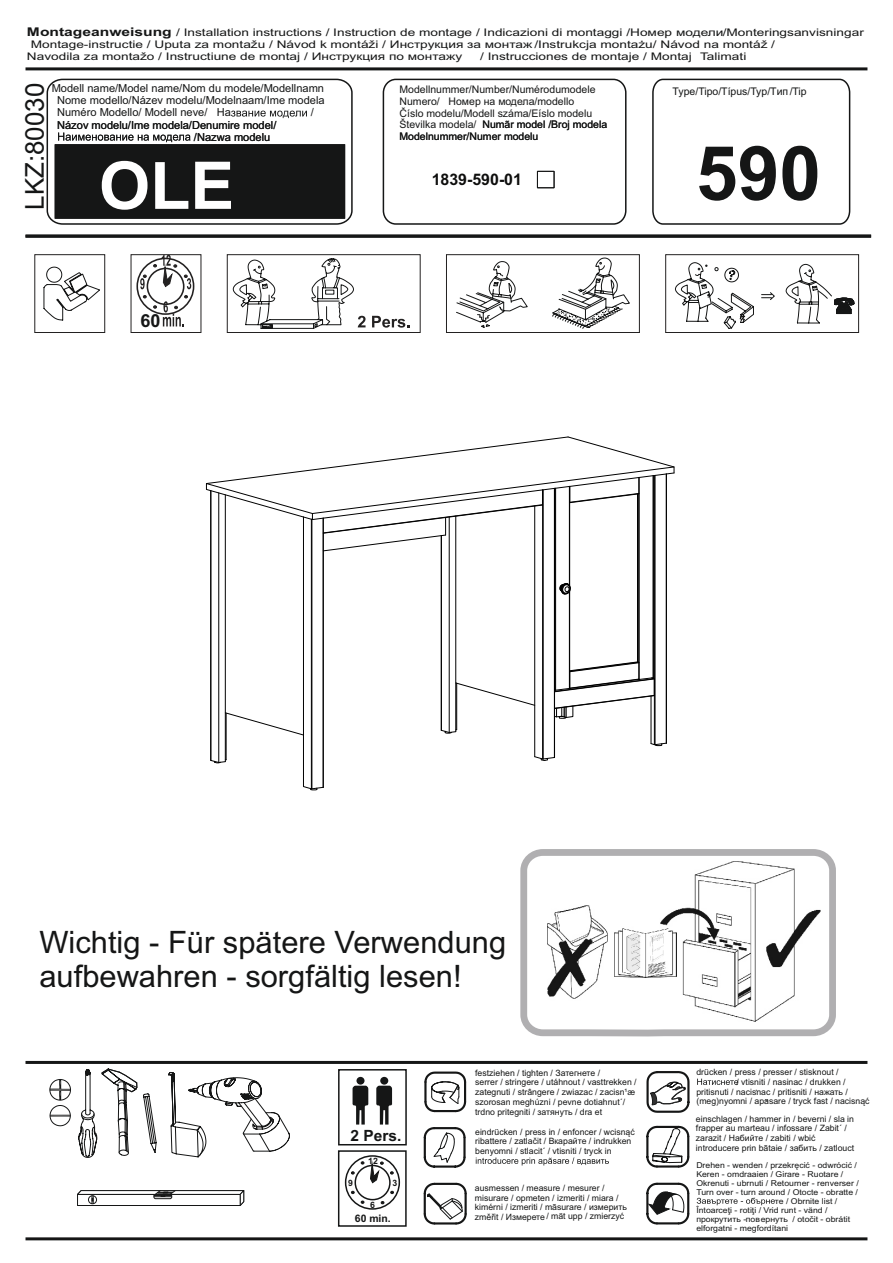
<style>
.page{position:relative;width:893px;height:1263px;background:#fff}
.page>*{position:absolute;margin:0;border:0;box-sizing:border-box;transform-origin:0 0}
.t1{font:700 75px "Arial";color:#151616}
.t2{font:700 65.85px "Arial";color:#fff}
.t3{font:30.9px/34.5px "Arial";color:#151616}
.t4{font:25.95px "Arial";color:#151616}
.t5{font:700 18px "Arial";color:#151616}
.t6{font:700 15.9px "Arial";color:#0e0e0d}
.t7{font:700 15.45px "Arial";color:#151616}
.t8{font:11.1px/12.5px "Arial";color:#151616}
.t9{font:10.5px "Arial";color:#151616;scale:1.3 1}
.t10{font:10.5px/11.7px "Arial";color:#151616}
.t11{font:700 10.35px "Arial";color:#151616}
.t12{font:8.7px/9.8px "Arial";color:#151616}
.t13{font:700 8.7px "Arial";color:#151616}
.t14{font:8.1px/9px "Arial";color:#151616;scale:1.08 1}
.s1{font-weight:700;font-size:12px}
</style>
<div class="page">
<svg style="left:520px;top:849px;width:316px;height:188px"></svg>
<hr style="left:26px;top:67px;width:841px;height:3px;background:#151616">
<div style="left:345px;top:1155px;width:55px;height:55px;border:2px solid #151616;border-radius:50%"></div>
<div style="left:354px;top:1165px;width:37px;height:35px;border:2px solid #151616;border-radius:50%"></div>
<svg style="left:370px;top:1162px;width:13px;height:21px"></svg>
<div style="left:338px;top:1150px;width:69px;height:77px;border:2px solid #151616"></div>
<div style="left:338px;top:1069px;width:69px;height:76px;border:2px solid #151616"></div>
<hr style="left:26px;top:1061px;width:841px;height:3px;background:#151616">
<svg style="left:352px;top:1086px;width:16px;height:38px"></svg>
<div style="left:356px;top:1077px;width:8px;height:7px;background:#151616;border-radius:50%"></div>
<svg style="left:376px;top:1086px;width:16px;height:38px"></svg>
<div style="left:380px;top:1077px;width:8px;height:7px;background:#151616;border-radius:50%"></div>
<hr style="left:26px;top:1237px;width:841px;height:3px;background:#151616">
<svg style="left:423px;top:1127px;width:43px;height:41px"></svg>
<svg style="left:646px;top:1125px;width:44px;height:43px"></svg>
<svg style="left:423px;top:1182px;width:44px;height:43px"></svg>
<svg style="left:424px;top:1071px;width:43px;height:42px"></svg>
<svg style="left:476px;top:1157px;width:133px;height:8px"></svg>
<svg style="left:697px;top:1079px;width:41px;height:6px"></svg>
<svg style="left:697px;top:1198px;width:78px;height:7px"></svg>
<svg style="left:646px;top:1182px;width:44px;height:43px"></svg>
<svg style="left:646px;top:1071px;width:44px;height:42px"></svg>
<hr style="left:26px;top:235px;width:845px;height:3px;background:#151616">
<svg style="left:456px;top:257px;width:174px;height:72px"></svg>
<div style="left:446px;top:254px;width:194px;height:79px;border:1px solid #232121"></div>
<div style="left:227px;top:254px;width:193px;height:79px;border:1px solid #232121"></div>
<svg style="left:233px;top:258px;width:133px;height:71px"></svg>
<svg style="left:372px;top:316px;width:37px;height:12px"></svg>
<svg style="left:675px;top:262px;width:185px;height:67px"></svg>
<div style="left:665px;top:254px;width:194px;height:79px;border:1px solid #232121"></div>
<div style="left:35px;top:254px;width:70px;height:79px;border:1px solid #232121"></div>
<svg style="left:43px;top:266px;width:57px;height:55px"></svg>
<div style="left:131px;top:254px;width:70px;height:79px;border:1px solid #232121"></div>
<svg style="left:136px;top:255px;width:59px;height:71px"></svg>
<svg style="left:77px;top:1190px;width:168px;height:16px"></svg>
<svg style="left:49px;top:1068px;width:108px;height:90px"></svg>
<svg style="left:168px;top:1072px;width:122px;height:85px"></svg>
<svg style="left:46px;top:78px;width:307px;height:147px"></svg>
<div style="left:383px;top:79px;width:243px;height:146px;border:2px solid #151616;border-radius:13px"></div>
<svg style="left:652px;top:78px;width:199px;height:147px"></svg>
<svg style="left:231px;top:111px;width:76px;height:7px"></svg>
<div style="left:55px;top:145px;width:290px;height:73px;background:#151616"></div>
<svg style="left:58px;top:133px;width:132px;height:9px"></svg>
<div style="left:537px;top:171px;width:17px;height:17px;border:1px solid #151616"></div>
<hr style="left:303px;top:517px;width:1px;height:269px;background:#000">
<hr style="left:312px;top:519px;width:1px;height:270px;background:#000">
<hr style="left:311px;top:519px;width:1px;height:270px;background:#000">
<hr style="left:323px;top:518px;width:1px;height:269px;background:#000">
<svg style="left:303px;top:786px;width:21px;height:5px"></svg>
<svg style="left:205px;top:436px;width:470px;height:328px"></svg>
<p class="t9" style="left:27px;top:29px;width:645px"><span class="s1">Montageanweisung</span> / Installation instructions / Instruction de montage / Indicazioni di montaggi /Номер модели/Monteringsanvisningar</p>
<p class="t9" style="left:31px;top:41px;width:574px">Montage-instructie / Uputa za montažu / Návod k montáži / Инструкция за монтаж /Instrukcja montażu/ Návod na montáž /</p>
<p class="t9" style="left:27px;top:52px;width:336px">Navodila za montažo / Instructiune de montaj / Инструкция по монтажу</p>
<p class="t9" style="left:480px;top:52px;width:206px">/ Instrucciones de montaje / Montaj Talimati</p>
<p class="t10" style="left:400px;top:84px;width:198px">Modellnummer/Number/Numérodumodele<br>Numero/<br>Číslo modelu/Modell száma/Eíslo modelu<br>Številka modela/</p>
<p class="t8" style="left:52px;top:83px;width:274px">Modell name/Model name/Nom du modele/Modellnamn</p>
<p class="t10" style="left:673px;top:87px;width:136px">Type/Tipo/Típus/Typ/Tип/Tip</p>
<p class="t8" style="left:57px;top:95px;width:269px">Nome modello/Název modelu/Modelnaam/Ime modela<br>Numéro Modello/ Modell neve/</p>
<h3 class="t4" style="left:25px;top:210px;width:128px;rotate:-90deg">LKZ:80030</h3>
<p class="t10" style="left:449px;top:96px;width:127px">Номер на модела/modello</p>
<p class="t8" style="left:311px;top:107px;width:5px">/</p>
<p class="t8" style="left:217px;top:107px;width:16px">На</p>
<p class="t10" style="left:400px;top:120px;width:209px;text-indent:83px">Numãr model /Broj modela<br>Modelnummer/Numer modelu</p>
<p class="t8" style="left:194px;top:120px;width:84px;text-indent:-137px">Názov modelu/Ime modela/Denumire model/ /Nazwa modelu</p>
<h1 class="t1" style="left:696px;top:145px;width:127px">590</h1>
<h2 class="t2" style="left:99px;top:161px;width:137px">OLE</h2>
<h3 class="t6" style="left:432px;top:173px;width:92px">1839-590-01</h3>
<h3 class="t5" style="left:141px;top:314px;width:22px">60</h3>
<h3 class="t3" style="left:39px;top:928px;width:468px">Wichtig - Für spätere Verwendung aufbewahren - sorgfältig lesen!</h3>
<h3 class="t7" style="left:351px;top:1129px;width:52px">2 Pers.</h3>
<p class="t13" style="left:368px;top:1157px;width:11px">12</p>
<p class="t13" style="left:348px;top:1179px;width:6px">9</p>
<p class="t13" style="left:393px;top:1179px;width:6px">3</p>
<p class="t13" style="left:370px;top:1202px;width:6px">6</p>
<p class="t11" style="left:355px;top:1214px;width:37px">60 min.</p>
<p class="t12" style="left:475px;top:1068px;width:127px">festziehen / tighten / Затегнете /</p>
<p class="t12" style="left:475px;top:1078px;width:163px">serrer / stringere / utáhnout / vasttrekken /</p>
<p class="t12" style="left:475px;top:1088px;width:162px">zategnuti / strângere / zwiazac / zacisn¹æ</p>
<p class="t12" style="left:553px;top:1098px;width:4px">/</p>
<p class="t12" style="left:475px;top:1098px;width:151px">szorosan meghúzni pevne dotiahnut´/ trdno pritegniti / затянуть / dra еt</p>
<p class="t12" style="left:475px;top:1127px;width:161px">eindrücken / press in / enfoncer / wcisnąć ribattere / zatlačit / Bкapaйтe / indrukken benyomni / stlacit´ / vtisniti / tryck in</p>
<p class="t12" style="left:475px;top:1184px;width:153px">ausmessen / measure / mesurer / misurare / opmeten / izmeriti / miara / kimérni / izmeriti / mãsurare / измерить změřit / Измерете / mät upp / zmierzyć</p>
<p class="t12" style="left:696px;top:1068px;width:144px">drücken / press / presser / stisknout /</p>
<p class="t12" style="left:736px;top:1078px;width:111px">/ vtisniti / nasinac / drukken /</p>
<p class="t12" style="left:696px;top:1087px;width:153px">pritisnuti / nacisnac / pritisniti / нажать /</p>
<p class="t12" style="left:696px;top:1097px;width:175px">(meg)nyomni / apasare / tryck fast / nacisnąć</p>
<p class="t12" style="left:696px;top:1114px;width:160px">einschlagen / hammer in / beverni / sla in frapper au marteau / infossare / Zabit´ / zarazit / Набийте / zabiti / wbić introducere prin bãtaie / забить / zatlouct</p>
<p class="t14" style="left:696px;top:1161px;width:150px">Drehen - wenden / przekręcić - odwrócić /</p>
<p class="t14" style="left:696px;top:1170px;width:138px">Keren - omdraaien / Girare - Ruotare /</p>
<p class="t14" style="left:696px;top:1179px;width:152px">Okrenuti - ubrnuti / Retourner - renverser /</p>
<p class="t14" style="left:696px;top:1188px;width:151px">Turn over - turn around / Otocte - obratte /</p>
<p class="t14" style="left:775px;top:1197px;width:59px">те / Obrnite list /</p>
<p class="t14" style="left:696px;top:1206px;width:123px">Întoarceţi - rotiţi Vrid runt - vänd /</p>
<p class="t14" style="left:743px;top:1215px;width:4px">-</p>
<p class="t14" style="left:793px;top:1215px;width:55px">/ otočit - obrátit</p>
<p class="t14" style="left:696px;top:1224px;width:87px">elforgatni - megfordítani</p>
<p class="t14" style="left:696px;top:1206px;width:86px;text-indent:62px">/ прокрутить повернуть</p>
</div>
